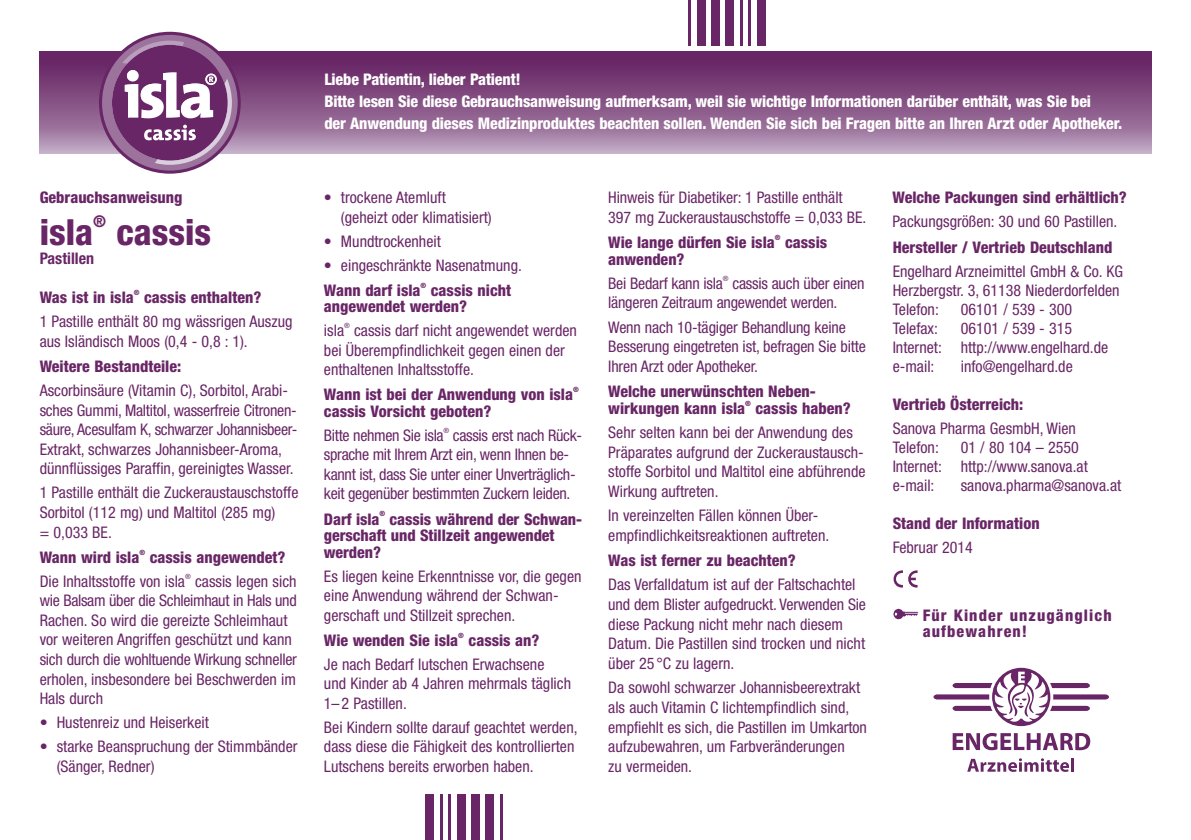
<style>
.page{position:relative;width:1191px;height:840px;background:#fff}
.page>*{position:absolute;margin:0;border:0;box-sizing:border-box;transform-origin:0 0}
.t1{font:800 condensed 36px "Helvetica Neue LT Std";color:#692666}
.t2{font:800 condensed 16.2px "Helvetica Neue LT Std";color:#692666}
.t3{font:condensed 16px/19.6px "Helvetica Neue LT Std";color:#692666}
.t4{font:800 condensed 16px/16.4px "Helvetica Neue LT Std";color:#692666}
.t5{font:800 condensed 16px/22px "Helvetica Neue LT Std";letter-spacing:-.01em;color:#fff}
.t6{font:condensed 16px/19.6px "Helvetica Neue LT Std";letter-spacing:-.02em;color:#692666}
.t7{font:800 condensed 16px/16px "Helvetica Neue LT Std";letter-spacing:.07em;color:#692666}
.t8{font:700 condensed 16px "Helvetica Neue LT Std";color:#692666}
.t9{font:800 condensed 7.2px "Helvetica Neue LT Std";color:#692666}
.t10{font:condensed 7.2px "Helvetica Neue LT Std";color:#692666}
</style>
<div class="page">
<svg style="left:952px;top:733px;width:138px;height:16px"></svg>
<svg style="left:967px;top:758px;width:102px;height:13px"></svg>
<hr style="left:1071px;top:757px;width:3px;height:14px;background:#692666">
<svg style="left:992px;top:667px;width:58px;height:58px"></svg>
<svg style="left:933px;top:671px;width:176px;height:50px"></svg>
<svg style="left:40px;top:51px;width:1111px;height:102px;background:#895889"></svg>
<svg style="left:99px;top:32px;width:142px;height:141px"></svg>
<div style="left:102px;top:35px;width:136px;height:135px;background:#9c739c;border-radius:50%"></div>
<svg style="left:108px;top:41px;width:124px;height:124px"></svg>
<svg style="left:893px;top:570px;width:24px;height:17px"></svg>
<img style="left:893px;top:608px;width:25px;height:12px">
<div style="left:757px;top:0;width:8px;height:45px;background:#692666"></div>
<hr style="left:748px;top:0;width:3px;height:45px;background:#692666">
<hr style="left:740px;top:0;width:2px;height:45px;background:#692666">
<div style="left:725px;top:0;width:9px;height:45px;background:#692666"></div>
<div style="left:711px;top:0;width:9px;height:45px;background:#692666"></div>
<div style="left:697px;top:0;width:8px;height:45px;background:#692666"></div>
<hr style="left:688px;top:0;width:3px;height:45px;background:#692666">
<div style="left:425px;top:794px;width:9px;height:45px;background:#692666"></div>
<hr style="left:440px;top:794px;width:2px;height:45px;background:#692666">
<hr style="left:448px;top:794px;width:3px;height:45px;background:#692666">
<div style="left:457px;top:794px;width:8px;height:45px;background:#692666"></div>
<div style="left:471px;top:794px;width:8px;height:45px;background:#692666"></div>
<div style="left:485px;top:794px;width:9px;height:45px;background:#692666"></div>
<hr style="left:500px;top:794px;width:2px;height:45px;background:#692666">
<p class="t4" style="left:40px;top:189px;width:144px">Gebrauchsanweisung</p>
<h1 class="t1" style="left:40px;top:210px;width:55px">isla</h1>
<p class="t2" style="left:93px;top:211px;width:14px">®</p>
<h1 class="t1" style="left:116px;top:210px;width:96px">cassis</h1>
<p class="t8" style="left:40px;top:249px;width:56px">Pastillen</p>
<p class="t4" style="left:40px;top:289px;width:96px">Was ist in isla</p>
<p class="t9" style="left:134px;top:288px;width:7px">®</p>
<p class="t4" style="left:144px;top:289px;width:119px">cassis enthalten?</p>
<p class="t3" style="left:40px;top:311px;width:254px">1 Pastille enthält 80 mg wässrigen Auszug aus Isländisch Moos (0,4 - 0,8 : 1).</p>
<p class="t4" style="left:40px;top:357px;width:143px">Weitere Bestandteile:</p>
<p class="t3" style="left:40px;top:380px;width:259px">Ascorbinsäure (Vitamin C), Sorbitol, Arabi&shy;sches Gummi, Maltitol, wasserfreie Citronen&shy;säure, Acesulfam K, schwarzer Johannisbeer-Extrakt, schwarzes Johannisbeer-Aroma, dünnflüssiges Paraffin, gereinigtes Wasser.</p>
<p class="t3" style="left:40px;top:482px;width:260px">1 Pastille enthält die Zuckeraustauschstoffe<br>Sorbitol (112 mg) und Maltitol (285 mg)<br>= 0,033 BE.</p>
<p class="t4" style="left:40px;top:548px;width:101px">Wann wird isla</p>
<p class="t9" style="left:139px;top:547px;width:7px">®</p>
<p class="t4" style="left:150px;top:548px;width:137px">cassis angewendet?</p>
<p class="t3" style="left:40px;top:571px;width:147px">Die Inhaltsstoffe von isla</p>
<p class="t10" style="left:185px;top:571px;width:7px">®</p>
<p class="t3" style="left:40px;top:571px;width:259px;text-indent:155px">cassis legen sich wie Balsam über die Schleimhaut in Hals und Rachen. So wird die gereizte Schleimhaut vor weiteren Angriffen geschützt und kann sich durch die wohltuende Wirkung schneller erholen, insbesondere bei Beschwerden im Hals durch</p>
<p class="t3" style="left:40px;top:712px;width:171px">• Hustenreiz und Heiserkeit</p>
<p class="t3" style="left:57px;top:736px;width:242px;text-indent:-17px">• starke Beanspruchung der Stimmbänder (Sänger, Redner)</p>
<p class="t5" style="left:324px;top:68px;width:799px">Liebe Patientin, lieber Patient!<br>Bitte lesen Sie diese Gebrauchsanweisung aufmerksam, weil sie wichtige Informationen darüber enthält, was Sie bei<br>der Anwendung dieses Medizinproduktes beachten sollen. Wenden Sie sich bei Fragen bitte an Ihren Arzt oder Apotheker.</p>
<p class="t3" style="left:341px;top:187px;width:152px;text-indent:-17px">• trockene Atemluft (geheizt oder klimatisiert)</p>
<p class="t3" style="left:324px;top:231px;width:118px">• Mundtrockenheit</p>
<p class="t3" style="left:324px;top:255px;width:199px">• eingeschränkte Nasenatmung.</p>
<p class="t4" style="left:324px;top:281px;width:98px">Wann darf isla</p>
<p class="t9" style="left:420px;top:280px;width:7px">®</p>
<p class="t4" style="left:324px;top:281px;width:189px;text-indent:107px">cassis nicht angewendet werden?</p>
<p class="t3" style="left:324px;top:320px;width:22px">isla</p>
<p class="t10" style="left:344px;top:321px;width:7px">®</p>
<p class="t3" style="left:324px;top:320px;width:254px;text-indent:30px">cassis darf nicht angewendet werden bei Überempfindlichkeit gegen einen der enthaltenen Inhaltsstoffe.</p>
<p class="t4" style="left:324px;top:386px;width:251px">Wann ist bei der Anwendung von isla</p>
<p class="t9" style="left:573px;top:385px;width:7px">®</p>
<p class="t4" style="left:324px;top:402px;width:169px">cassis Vorsicht geboten?</p>
<p class="t6" style="left:324px;top:425px;width:121px">Bitte nehmen Sie isla</p>
<p class="t10" style="left:443px;top:426px;width:7px">®</p>
<p class="t6" style="left:324px;top:425px;width:258px;text-indent:129px">cassis erst nach Rück&shy;sprache mit Ihrem Arzt ein, wenn Ihnen be&shy;kannt ist, dass Sie unter einer Unverträglich&shy;keit gegenüber bestimmten Zuckern leiden.</p>
<p class="t4" style="left:324px;top:510px;width:57px">Darf isla</p>
<p class="t9" style="left:379px;top:509px;width:7px">®</p>
<p class="t4" style="left:324px;top:510px;width:260px;text-indent:66px">cassis während der Schwan&shy;gerschaft und Stillzeit angewendet werden?</p>
<p class="t3" style="left:324px;top:565px;width:259px">Es liegen keine Erkenntnisse vor, die gegen eine Anwendung während der Schwan&shy;gerschaft und Stillzeit sprechen.</p>
<p class="t4" style="left:324px;top:631px;width:136px">Wie wenden Sie isla</p>
<p class="t9" style="left:458px;top:630px;width:7px">®</p>
<p class="t4" style="left:468px;top:631px;width:72px">cassis an?</p>
<p class="t3" style="left:324px;top:653px;width:249px">Je nach Bedarf lutschen Erwachsene<br>und Kinder ab 4 Jahren mehrmals täglich<br>1– 2 Pastillen.</p>
<p class="t3" style="left:324px;top:716px;width:255px">Bei Kindern sollte darauf geachtet werden, dass diese die Fähigkeit des kontrollierten<br>Lutschens bereits erworben haben.</p>
<p class="t3" style="left:608px;top:187px;width:259px">Hinweis für Diabetiker: 1 Pastille enthält<br>397 mg Zuckeraustauschstoffe = 0,033 BE.</p>
<p class="t4" style="left:608px;top:233px;width:168px">Wie lange dürfen Sie isla</p>
<p class="t9" style="left:775px;top:233px;width:7px">®</p>
<p class="t4" style="left:785px;top:233px;width:44px">cassis</p>
<p class="t4" style="left:608px;top:250px;width:78px">anwenden?</p>
<p class="t3" style="left:608px;top:273px;width:116px">Bei Bedarf kann isla</p>
<p class="t10" style="left:723px;top:274px;width:7px">®</p>
<p class="t3" style="left:608px;top:273px;width:258px;text-indent:124px">cassis auch über einen längeren Zeitraum angewendet werden.</p>
<p class="t3" style="left:608px;top:317px;width:259px">Wenn nach 10-tägiger Behandlung keine<br>Besserung eingetreten ist, befragen Sie bitte<br>Ihren Arzt oder Apotheker.</p>
<p class="t4" style="left:608px;top:382px;width:209px">Welche unerwünschten Neben&shy;wirkungen kann isla</p>
<p class="t9" style="left:745px;top:398px;width:7px">®</p>
<p class="t4" style="left:755px;top:399px;width:97px">cassis haben?</p>
<p class="t3" style="left:608px;top:422px;width:259px">Sehr selten kann bei der Anwendung des Präparates aufgrund der Zuckeraustausch&shy;stoffe Sorbitol und Maltitol eine abführende Wirkung auftreten.</p>
<p class="t3" style="left:608px;top:505px;width:223px">In vereinzelten Fällen können Über&shy;empfindlichkeitsreaktionen auftreten.</p>
<p class="t4" style="left:608px;top:551px;width:189px">Was ist ferner zu beachten?</p>
<p class="t3" style="left:608px;top:574px;width:259px">Das Verfalldatum ist auf der Faltschachtel und dem Blister aufgedruckt. Verwenden Sie diese Packung nicht mehr nach diesem Datum. Die Pastillen sind trocken und nicht über 25 °C zu lagern.</p>
<p class="t3" style="left:608px;top:677px;width:260px">Da sowohl schwarzer Johannisbeerextrakt als auch Vitamin C lichtempfindlich sind, empfiehlt es sich, die Pastillen im Umkarton aufzubewahren, um Farbveränderungen<br>zu vermeiden.</p>
<p class="t4" style="left:892px;top:189px;width:236px">Welche Packungen sind erhältlich?</p>
<p class="t3" style="left:892px;top:211px;width:226px">Packungsgrößen: 30 und 60 Pastillen.</p>
<p class="t4" style="left:892px;top:238px;width:221px">Hersteller / Vertrieb Deutschland</p>
<p class="t3" style="left:892px;top:261px;width:232px;line-height:19px">Engelhard Arzneimittel GmbH &amp; Co. KG<br>Herzbergstr. 3, 61138 Niederdorfelden<br>Telefon:</p>
<p class="t3" style="left:960px;top:299px;width:113px">06101 / 539 - 300</p>
<p class="t3" style="left:892px;top:318px;width:217px;line-height:19px;text-indent:68px">06101 / 539 - 315<br>Internet: http://www.engelhard.de e-mail:</p>
<p class="t3" style="left:892px;top:318px;width:47px">Telefax:</p>
<p class="t3" style="left:960px;top:356px;width:114px">info@engelhard.de</p>
<p class="t4" style="left:892px;top:395px;width:132px">Vertrieb Österreich:</p>
<p class="t3" style="left:892px;top:418px;width:185px;line-height:19px">Sanova Pharma GesmbH, Wien<br>Telefon:</p>
<p class="t3" style="left:892px;top:437px;width:197px;line-height:19px;text-indent:68px">01 / 80 104 – 2550<br>Internet: http://www.sanova.at e-mail:</p>
<p class="t3" style="left:960px;top:475px;width:162px">sanova.pharma@sanova.at</p>
<p class="t4" style="left:892px;top:514px;width:148px">Stand der Information</p>
<p class="t3" style="left:892px;top:537px;width:82px">Februar 2014</p>
<p class="t7" style="left:922px;top:606px;width:190px">Für Kinder unzugänglich aufbewahren!</p>
</div>
